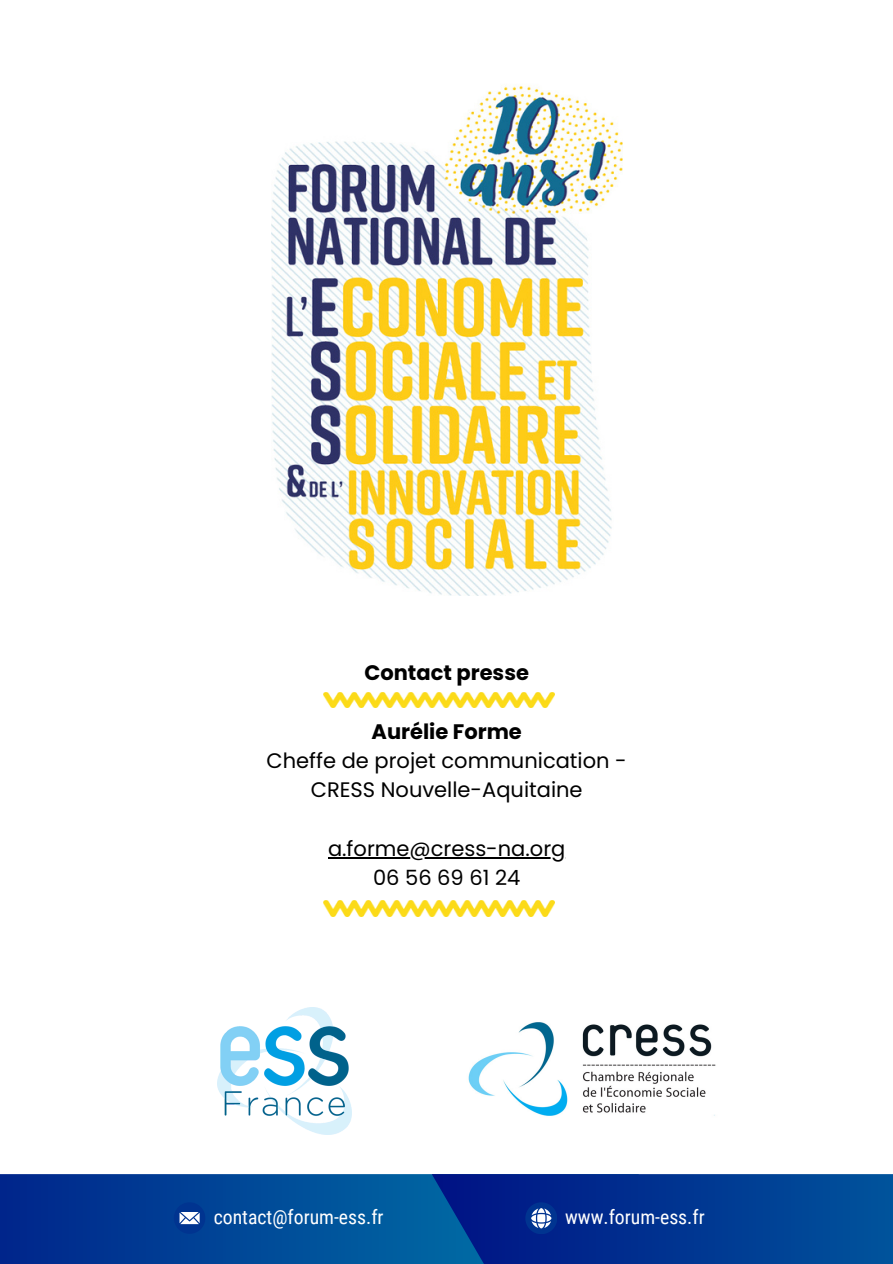
<style>
.page{position:relative;width:893px;height:1264px;background:#fff}
.page>*{position:absolute;margin:0;border:0;box-sizing:border-box;transform-origin:0 0}
.t1{font:21px/29.2px "Poppins";color:#000;text-align:center}
.t2{font:700 21px "Poppins";color:#000}
.t3{font:19.65px "Roboto Condensed";color:#fff}
</style>
<div class="page">
<hr style="left:328px;top:857px;width:237px;height:1px;background:#000">
<svg style="left:0;top:1174px;width:432px;height:89px;background:#004496"></svg>
<svg style="left:432px;top:1174px;width:460px;height:89px;background:#003791"></svg>
<img style="left:217px;top:1007px;width:134px;height:127px">
<img style="left:468px;top:1022px;width:248px;height:94px">
<svg style="left:174px;top:1202px;width:31px;height:31px"></svg>
<svg style="left:525px;top:1202px;width:32px;height:31px"></svg>
<img style="left:272px;top:85px;width:350px;height:510px">
<img style="left:323px;top:692px;width:232px;height:16px">
<img style="left:323px;top:900px;width:232px;height:16px">
<p class="t2" style="left:364px;top:658px;width:166px">Contact presse</p>
<p class="t2" style="left:371px;top:717px;width:152px">Aurélie Forme</p>
<p class="t1" style="left:266px;top:746px;width:361px">Cheffe de projet communication -<br>CRESS Nouvelle-Aquitaine</p>
<p class="t1" style="left:328px;top:834px;width:239px">a.forme@cress-na.org</p>
<p class="t1" style="left:373px;top:863px;width:149px">06 56 69 61 24</p>
<p class="t3" style="left:214px;top:1205px;width:171px">contact@forum-ess.fr</p>
<p class="t3" style="left:565px;top:1205px;width:141px">www.forum-ess.fr</p>
</div>
